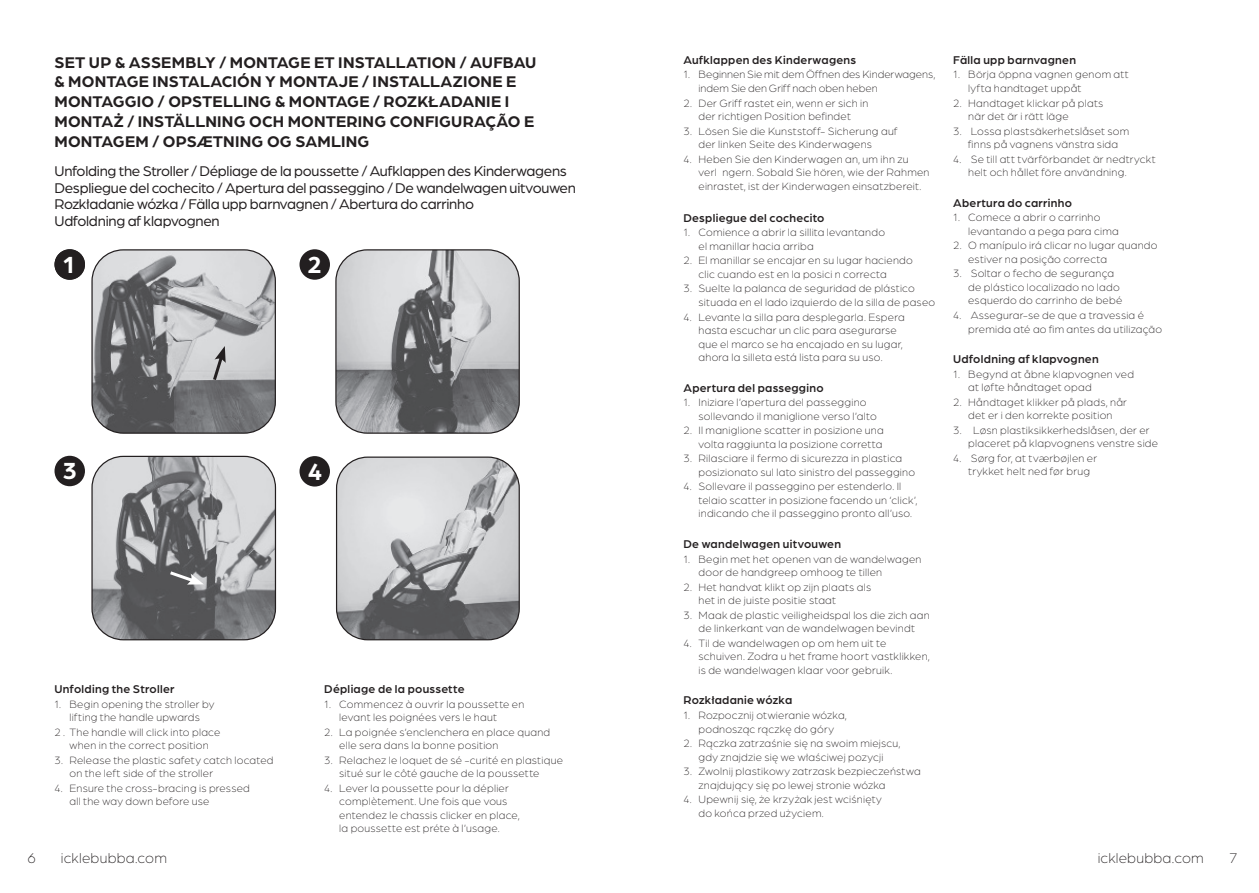
<style>
.page{position:relative;width:1259px;height:893px;background:#fff}
.page>*{position:absolute;margin:0;border:0;box-sizing:border-box;transform-origin:0 0}
.t1{font:700 24.9px "Arboria";color:#fff}
.t2{font:700 16.5px/19.8px "Arboria";letter-spacing:.01em;color:#231f20}
.t3{font:15px/16.5px "Arboria";letter-spacing:-.02em;color:#231f20}
.t4{font:300 15px "Arboria";letter-spacing:.01em;color:#231f20}
.t5{font:500 12px "Arboria";letter-spacing:.025em;color:#231f20}
.t6{font:300 11.25px/13.5px "Arboria";letter-spacing:.02em;color:#231f20}
.t7{font:300 11.25px/13.5px "Arboria";color:#231f20}
</style>
<div class="page">
<img style="left:93px;top:251px;width:182px;height:181px">
<div style="left:91px;top:249px;width:185px;height:185px;border:1px solid #231f20;border-radius:31px"></div>
<img style="left:337px;top:251px;width:181px;height:181px">
<div style="left:335px;top:249px;width:185px;height:185px;border:1px solid #231f20;border-radius:31px"></div>
<img style="left:93px;top:456px;width:182px;height:184px">
<div style="left:91px;top:456px;width:185px;height:184px;border:1px solid #231f20;border-radius:31px"></div>
<img style="left:336px;top:458px;width:183px;height:182px">
<div style="left:336px;top:456px;width:184px;height:184px;border:1px solid #231f20;border-radius:31px"></div>
<svg style="left:211px;top:346px;width:15px;height:37px"></svg>
<svg style="left:167px;top:569px;width:37px;height:16px"></svg>
<div style="left:54px;top:249px;width:31px;height:31px;background:#231f20;border-radius:50%"></div>
<div style="left:54px;top:456px;width:31px;height:30px;background:#231f20;border-radius:50%"></div>
<div style="left:299px;top:249px;width:31px;height:31px;background:#231f20;border-radius:50%"></div>
<div style="left:299px;top:456px;width:31px;height:31px;background:#231f20;border-radius:50%"></div>
<h2 class="t2" style="left:54px;top:51px;width:483px">SET UP &amp; ASSEMBLY / MONTAGE ET INSTALLATION / AUFBAU &amp; MONTAGE INSTALACIÓN Y MONTAJE / INSTALLAZIONE E MONTAGGIO / OPSTELLING &amp; MONTAGE / ROZKŁADANIE I MONTAŻ / INSTÄLLNING OCH MONTERING CONFIGURAÇÃO E MONTAGEM / OPSÆTNING OG SAMLING</h2>
<p class="t3" style="left:54px;top:163px;width:523px">Unfolding the Stroller / Dépliage de la poussette / Aufklappen des Kinderwagens Despliegue del cochecito / Apertura del passeggino / De wandelwagen uitvouwen Rozkładanie wózka / Fälla upp barnvagnen / Abertura do carrinho<br>Udfoldning af klapvognen</p>
<h1 class="t1" style="left:62px;top:247px;width:14px">1</h1>
<h1 class="t1" style="left:62px;top:454px;width:16px">3</h1>
<h1 class="t1" style="left:307px;top:247px;width:16px">2</h1>
<h1 class="t1" style="left:307px;top:454px;width:17px">4</h1>
<p class="t5" style="left:54px;top:681px;width:122px">Unfolding the Stroller</p>
<p class="t6" style="left:54px;top:697px;width:161px;text-align:center">1. Begin opening the stroller by lifting the handle upwards</p>
<p class="t6" style="left:54px;top:725px;width:167px;text-align:center">2 . The handle will click into place when in the correct position</p>
<p class="t6" style="left:69px;top:753px;width:206px;text-indent:-15px">3. Release the plastic safety catch located on the left side of the stroller</p>
<p class="t6" style="left:69px;top:781px;width:182px;text-indent:-15px">4. Ensure the cross-bracing is pressed all the way down before use</p>
<p class="t5" style="left:324px;top:681px;width:142px">Dépliage de la poussette</p>
<p class="t6" style="left:339px;top:697px;width:187px;text-indent:-15px">1. Commencez à ouvrir la poussette en levant les poignées vers le haut</p>
<p class="t6" style="left:339px;top:725px;width:212px;text-indent:-15px">2. La poignée s’enclenchera en place quand elle sera dans la bonne position</p>
<p class="t6" style="left:339px;top:753px;width:225px;text-indent:-15px">3. Relachez le loquet de sé -curité en plastique situé sur le côté gauche de la poussette</p>
<p class="t6" style="left:339px;top:781px;width:182px;text-indent:-15px">4. Lever la poussette pour la déplier complètement. Une fois que vous entendez le chassis clicker en place, la poussette est préte à l’usage.</p>
<p class="t5" style="left:683px;top:52px;width:174px">Aufklappen des Kinderwagens</p>
<p class="t7" style="left:698px;top:68px;width:238px;text-indent:-15px">1. Beginnen Sie mit dem Öffnen des Kinderwagens, indem Sie den Griff nach oben heben</p>
<p class="t6" style="left:683px;top:96px;width:186px;text-align:center">2. Der Griff rastet ein, wenn er sich in der richtigen Position befindet</p>
<p class="t6" style="left:698px;top:124px;width:200px;text-indent:-15px">3. Lösen Sie die Kunststoff- Sicherung auf der linken Seite des Kinderwagens</p>
<p class="t6" style="left:698px;top:152px;width:232px;text-indent:-15px">4. Heben Sie den Kinderwagen an, um ihn zu verl ngern. Sobald Sie hören, wie der Rahmen einrastet, ist der Kinderwagen einsatzbereit.</p>
<p class="t5" style="left:683px;top:210px;width:142px">Despliegue del cochecito</p>
<p class="t6" style="left:698px;top:225px;width:188px;text-indent:-15px">1. Comience a abrir la sillita levantando el manillar hacia arriba</p>
<p class="t6" style="left:698px;top:254px;width:216px;text-indent:-15px">2. El manillar se encajar en su lugar haciendo clic cuando est en la posici n correcta</p>
<p class="t6" style="left:698px;top:282px;width:238px;text-indent:-15px">3. Suelte la palanca de seguridad de plástico situada en el lado izquierdo de la silla de paseo</p>
<p class="t6" style="left:698px;top:310px;width:208px;text-indent:-15px">4. Levante la silla para desplegarla. Espera hasta escuchar un clic para asegurarse que el marco se ha encajado en su lugar, ahora la silleta está lista para su uso.</p>
<p class="t5" style="left:683px;top:380px;width:142px">Apertura del passeggino</p>
<p class="t6" style="left:698px;top:395px;width:180px;text-indent:-15px">1. Iniziare l’apertura del passeggino sollevando il maniglione verso l’alto</p>
<p class="t6" style="left:683px;top:423px;width:202px;text-align:right">2. Il maniglione scatter in posizione una volta raggiunta la posizione corretta</p>
<p class="t6" style="left:698px;top:451px;width:218px;text-indent:-15px">3. Rilasciare il fermo di sicurezza in plastica posizionato sul lato sinistro del passeggino</p>
<p class="t6" style="left:698px;top:480px;width:220px;text-indent:-15px">4. Sollevare il passeggino per estenderlo. Il telaio scatter in posizione facendo un ‘click’, indicando che il passeggino pronto all’uso.</p>
<p class="t5" style="left:683px;top:536px;width:159px">De wandelwagen uitvouwen</p>
<p class="t6" style="left:698px;top:552px;width:224px;text-indent:-15px">1. Begin met het openen van de wandelwagen door de handgreep omhoog te tillen</p>
<p class="t6" style="left:698px;top:580px;width:174px;text-indent:-15px">2. Het handvat klikt op zijn plaats als het in de juiste positie staat</p>
<p class="t6" style="left:683px;top:608px;width:248px;text-align:center">3. Maak de plastic veiligheidspal los die zich aan de linkerkant van de wandelwagen bevindt</p>
<p class="t6" style="left:698px;top:636px;width:233px;text-indent:-15px">4. Til de wandelwagen op om hem uit te schuiven. Zodra u het frame hoort vastklikken, is de wandelwagen klaar voor gebruik.</p>
<p class="t5" style="left:683px;top:692px;width:110px">Rozkładanie wózka</p>
<p class="t6" style="left:683px;top:708px;width:165px;text-align:center">1. Rozpocznij otwieranie wózka, podnosząc rączkę do góry</p>
<p class="t6" style="left:683px;top:736px;width:218px;text-align:center">2. Rączka zatrzaśnie się na swoim miejscu, gdy znajdzie się we właściwej pozycji</p>
<p class="t6" style="left:698px;top:764px;width:224px;text-indent:-15px">3. Zwolnij plastikowy zatrzask bezpieczeństwa znajdujący się po lewej stronie wózka</p>
<p class="t6" style="left:698px;top:792px;width:185px;text-indent:-15px">4. Upewnij się, że krzyżak jest wciśnięty do końca przed użyciem.</p>
<p class="t5" style="left:953px;top:52px;width:124px">Fälla upp barnvagnen</p>
<p class="t6" style="left:968px;top:68px;width:162px;text-indent:-15px">1. Börja öppna vagnen genom att lyfta handtaget uppåt</p>
<p class="t6" style="left:968px;top:96px;width:137px;text-indent:-15px">2. Handtaget klickar på plats när det är i rätt läge</p>
<p class="t6" style="left:953px;top:124px;width:177px;text-align:center">3. Lossa plastsäkerhetslåset som finns på vagnens vänstra sida</p>
<p class="t6" style="left:968px;top:152px;width:189px;text-indent:-15px">4. Se till att tvärförbandet är nedtryckt helt och hållet före användning.</p>
<p class="t5" style="left:953px;top:195px;width:120px">Abertura do carrinho</p>
<p class="t6" style="left:968px;top:210px;width:152px;text-indent:-15px">1. Comece a abrir o carrinho levantando a pega para cima</p>
<p class="t6" style="left:968px;top:239px;width:191px;text-indent:-15px">2. O manípulo irá clicar no lugar quando estiver na posição correcta</p>
<p class="t6" style="left:968px;top:267px;width:156px;text-indent:-15px">3. Soltar o fecho de segurança de plástico localizado no lado esquerdo do carrinho de bebé</p>
<p class="t6" style="left:968px;top:308px;width:195px;text-indent:-15px">4. Assegurar-se de que a travessia é premida até ao fim antes da utilização</p>
<p class="t5" style="left:953px;top:351px;width:147px">Udfoldning af klapvognen</p>
<p class="t6" style="left:968px;top:367px;width:167px;text-indent:-15px">1. Begynd at åbne klapvognen ved at løfte håndtaget opad</p>
<p class="t6" style="left:953px;top:395px;width:175px;text-align:center">2. Håndtaget klikker på plads, når det er i den korrekte position</p>
<p class="t6" style="left:968px;top:423px;width:191px;text-indent:-15px">3. Løsn plastiksikkerhedslåsen, der er placeret på klapvognens venstre side</p>
<p class="t6" style="left:968px;top:451px;width:130px;text-indent:-15px">4. Sørg for, at tværbøjlen er trykket helt ned før brug</p>
<h3 class="t4" style="left:28px;top:848px;width:10px">6</h3>
<h3 class="t4" style="left:61px;top:848px;width:107px">icklebubba.com</h3>
<h3 class="t4" style="left:1097px;top:848px;width:107px">icklebubba.com</h3>
<h3 class="t4" style="left:1229px;top:848px;width:9px">7</h3>
</div>
